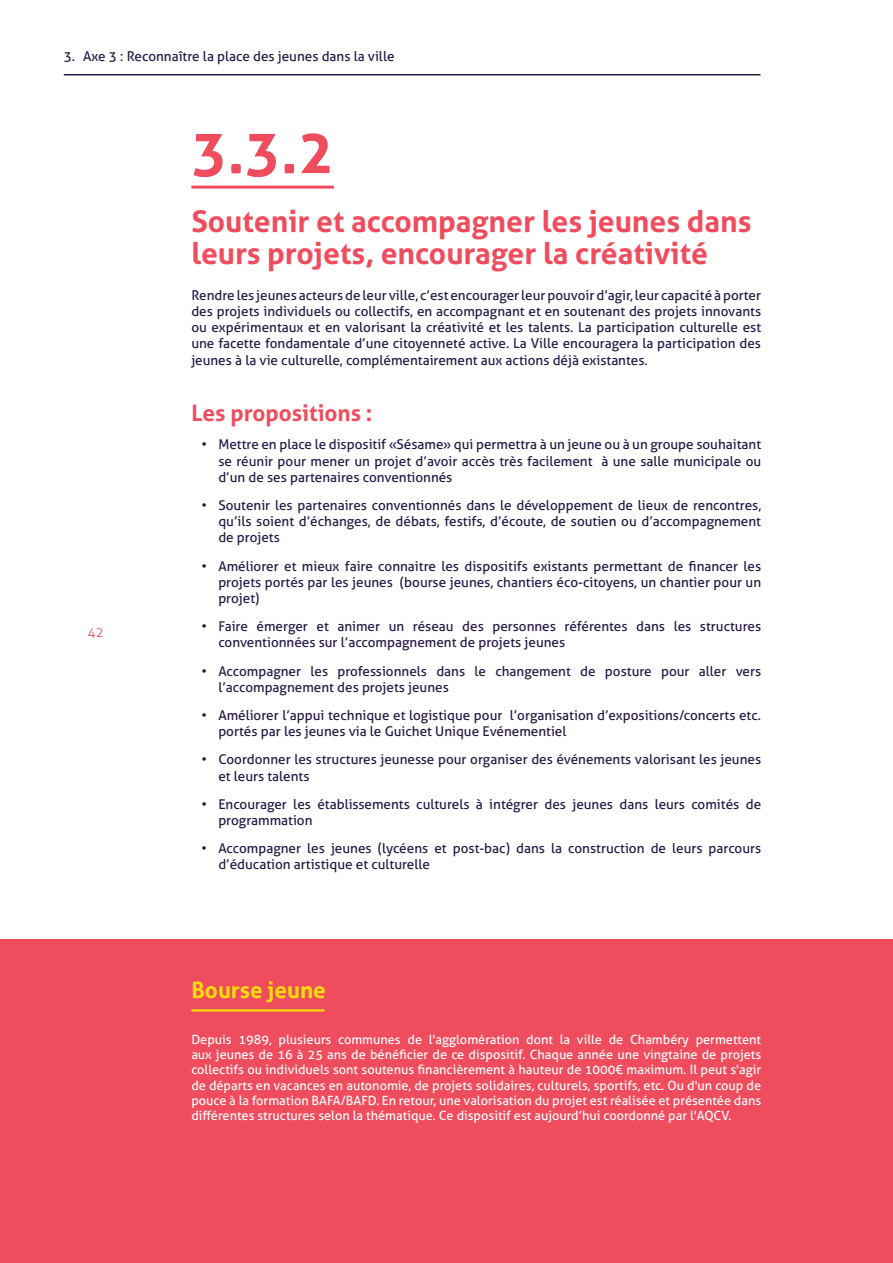
<style>
.page{position:relative;width:893px;height:1263px;background:#fff}
.page>*{position:absolute;margin:0;border:0;box-sizing:border-box;transform-origin:0 0}
.t1{font:700 60px "Aller";color:#ef4d5e}
.t2{font:700 30px/31.5px "Aller";color:#ef4d5e}
.t3{font:700 22.5px "Aller";color:#ef4d5e}
.t4{font:700 22.5px "Aller";color:#fadd0b}
.t5{font:13.5px/16.2px "Aller";color:#241543}
.t6{font:300 13.5px "Aller";color:#ef4d5e}
.t7{font:12.75px/15.3px "Aller";color:#fff;text-align:justify}
</style>
<div class="page">
<hr style="left:64px;top:74px;width:696px;height:1px;background:#241543">
<hr style="left:191px;top:186px;width:143px;height:3px;background:#ef4d5e">
<div style="left:0;top:940px;width:893px;height:323px;background:#ef4d5e"></div>
<hr style="left:191px;top:1009px;width:134px;height:2px;background:#fadd0b">
<p class="t5" style="left:64px;top:48px;width:332px">3. Axe 3 : Reconnaître la place des jeunes dans la ville</p>
<h1 class="t1" style="left:191px;top:115px;width:144px">3.3.2</h1>
<h2 class="t2" style="left:191px;top:205px;width:562px">Soutenir et accompagner les jeunes dans leurs projets, encourager la créativité</h2>
<p class="t6" style="left:88px;top:624px;width:18px">42</p>
<p class="t5" style="left:191px;top:287px;width:571px;text-align:justify">Rendre les jeunes acteurs de leur ville, c’est encourager leur pouvoir d’agir, leur capacité à porter des projets individuels ou collectifs, en accompagnant et en soutenant des projets innovants ou expérimentaux et en valorisant la créativité et les talents. La participation culturelle est une facette fondamentale d’une citoyenneté active. La Ville encouragera la participation des jeunes à la vie culturelle, complémentairement aux actions déjà existantes.</p>
<h3 class="t3" style="left:191px;top:399px;width:182px">Les propositions :</h3>
<p class="t5" style="left:218px;top:436px;width:544px;text-align:justify;text-indent:-17px">• Mettre en place le dispositif « Sésame » qui permettra à un jeune ou à un groupe souhaitant se réunir pour mener un projet d’avoir accès très facilement à une salle municipale ou d’un de ses partenaires conventionnés</p>
<p class="t5" style="left:218px;top:497px;width:544px;text-align:justify;text-indent:-17px">• Soutenir les partenaires conventionnés dans le développement de lieux de rencontres, qu’ils soient d’échanges, de débats, festifs, d’écoute, de soutien ou d’accompagnement de projets</p>
<p class="t5" style="left:218px;top:558px;width:544px;text-align:justify;text-indent:-17px">• Améliorer et mieux faire connaitre les dispositifs existants permettant de financer les projets portés par les jeunes (bourse jeunes, chantiers éco-citoyens, un chantier pour un projet)</p>
<p class="t5" style="left:218px;top:618px;width:544px;text-indent:-17px">• Faire émerger et animer un réseau des personnes référentes dans les structures conventionnées sur l’accompagnement de projets jeunes</p>
<p class="t5" style="left:218px;top:663px;width:544px;text-indent:-17px">• Accompagner les professionnels dans le changement de posture pour aller vers l’accompagnement des projets jeunes</p>
<p class="t5" style="left:218px;top:707px;width:544px;text-indent:-17px">• Améliorer l’appui technique et logistique pour l’organisation d’expositions/concerts etc. portés par les jeunes via le Guichet Unique Evénementiel</p>
<p class="t5" style="left:218px;top:751px;width:544px;text-indent:-17px">• Coordonner les structures jeunesse pour organiser des événements valorisant les jeunes et leurs talents</p>
<p class="t5" style="left:218px;top:796px;width:544px;text-indent:-17px">• Encourager les établissements culturels à intégrer des jeunes dans leurs comités de programmation</p>
<p class="t5" style="left:218px;top:840px;width:544px;text-indent:-17px">• Accompagner les jeunes (lycéens et post-bac) dans la construction de leurs parcours d’éducation artistique et culturelle</p>
<h3 class="t4" style="left:191px;top:976px;width:136px">Bourse jeune</h3>
<p class="t7" style="left:191px;top:1032px;width:571px">Depuis 1989, plusieurs communes de l'agglomération dont la ville de Chambéry permettent aux jeunes de 16 à 25 ans de bénéficier de ce dispositif. Chaque année une vingtaine de projets collectifs ou individuels sont soutenus financièrement à hauteur de 1000€ maximum. Il peut s'agir de départs en vacances en autonomie, de projets solidaires, culturels, sportifs, etc. Ou d'un coup de pouce à la formation BAFA/BAFD. En retour, une valorisation du projet est réalisée et présentée dans différentes structures selon la thématique. Ce dispositif est aujourd’hui coordonné par l'AQCV.</p>
</div>
